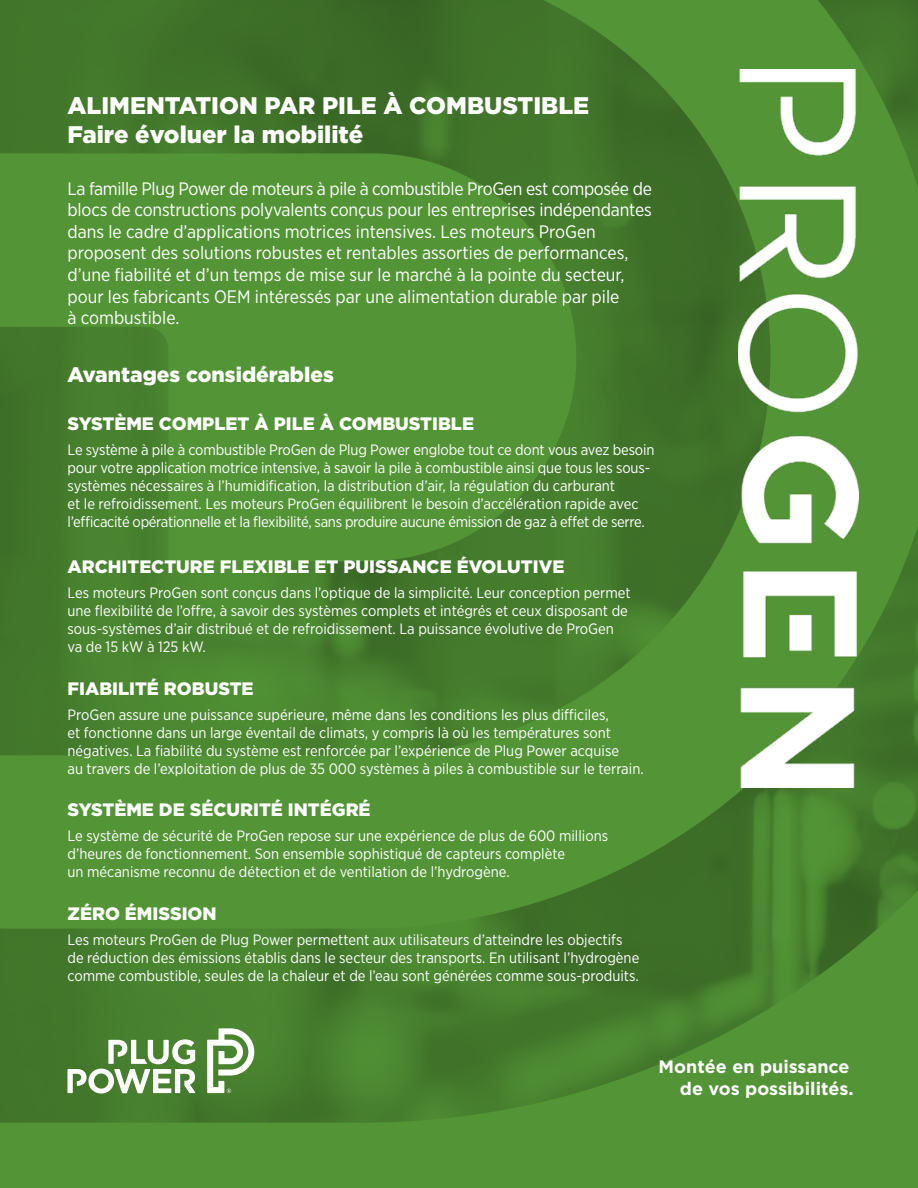
<style>
.page{position:relative;width:918px;height:1188px;background:#539536}
.page>*{position:absolute;margin:0;border:0;box-sizing:border-box;transform-origin:0 0}
.t1{font:900 24px/28.8px "Gotham";color:#fff}
.t2{font:900 21px "Gotham";color:#fff}
.t3{font:18px/21.6px "Gotham Narrow";color:#fff}
.t4{font:900 18px "Gotham";color:#fff}
.t5{font:700 18px/21.6px "Gotham";color:#fff;text-align:right}
.t6{font:15px/18px "Gotham Narrow";color:#fff}
</style>
<div class="page">
<img style="left:0;top:0;width:918px;height:1123px">
<svg style="left:68px;top:1039px;width:127px;height:55px;background:#8bae7c"></svg>
<svg style="left:207px;top:1028px;width:47px;height:65px;background:#9bba8d"></svg>
<img style="left:738px;top:70px;width:120px;height:717px">
<h1 class="t1" style="left:68px;top:91px;width:523px">ALIMENTATION PAR PILE À COMBUSTIBLE<br>FAIRE ÉVOLUER LA MOBILITÉ</h1>
<p class="t3" style="left:68px;top:177px;width:586px">La famille Plug Power de moteurs à pile à combustible ProGen est composée de blocs de constructions polyvalents conçus pour les entreprises indépendantes dans le cadre d’applications motrices intensives. Les moteurs ProGen proposent des solutions robustes et rentables assorties de performances, d’une fiabilité et d’un temps de mise sur le marché à la pointe du secteur, pour les fabricants OEM intéressés par une alimentation durable par pile<br>à combustible.</p>
<h2 class="t2" style="left:68px;top:362px;width:268px">AVANTAGES CONSIDÉRABLES</h2>
<p class="t4" style="left:68px;top:413px;width:408px">SYSTÈME COMPLET À PILE À COMBUSTIBLE</p>
<p class="t6" style="left:68px;top:440px;width:589px">Le système à pile à combustible ProGen de Plug Power englobe tout ce dont vous avez besoin pour votre application motrice intensive, à savoir la pile à combustible ainsi que tous les sous&shy;systèmes nécessaires à l’humidification, la distribution d’air, la régulation du carburant<br>et le refroidissement. Les moteurs ProGen équilibrent le besoin d’accélération rapide avec l’efficacité opérationnelle et la flexibilité, sans produire aucune émission de gaz à effet de serre.</p>
<p class="t4" style="left:68px;top:557px;width:498px">ARCHITECTURE FLEXIBLE ET PUISSANCE ÉVOLUTIVE</p>
<p class="t6" style="left:68px;top:584px;width:565px">Les moteurs ProGen sont conçus dans l’optique de la simplicité. Leur conception permet une flexibilité de l’offre, à savoir des systèmes complets et intégrés et ceux disposant de sous-systèmes d’air distribué et de refroidissement. La puissance évolutive de ProGen va de 15 kW à 125 kW.</p>
<p class="t4" style="left:68px;top:678px;width:188px">FIABILITÉ ROBUSTE</p>
<p class="t6" style="left:68px;top:705px;width:578px">ProGen assure une puissance supérieure, même dans les conditions les plus difficiles,<br>et fonctionne dans un large éventail de climats, y compris là où les températures sont négatives. La fiabilité du système est renforcée par l’expérience de Plug Power acquise<br>au travers de l’exploitation de plus de 35 000 systèmes à piles à combustible sur le terrain.</p>
<p class="t4" style="left:68px;top:800px;width:305px">SYSTÈME DE SÉCURITÉ INTÉGRÉ</p>
<p class="t6" style="left:68px;top:827px;width:542px">Le système de sécurité de ProGen repose sur une expérience de plus de 600 millions d’heures de fonctionnement. Son ensemble sophistiqué de capteurs complète<br>un mécanisme reconnu de détection et de ventilation de l’hydrogène.</p>
<p class="t4" style="left:68px;top:903px;width:151px">ZÉRO ÉMISSION</p>
<p class="t6" style="left:68px;top:930px;width:573px">Les moteurs ProGen de Plug Power permettent aux utilisateurs d’atteindre les objectifs de réduction des émissions établis dans le secteur des transports. En utilisant l’hydrogène comme combustible, seules de la chaleur et de l’eau sont générées comme sous-produits.</p>
<p class="t5" style="left:659px;top:1055px;width:197px">Montée en puissance de vos possibilités.</p>
</div>
